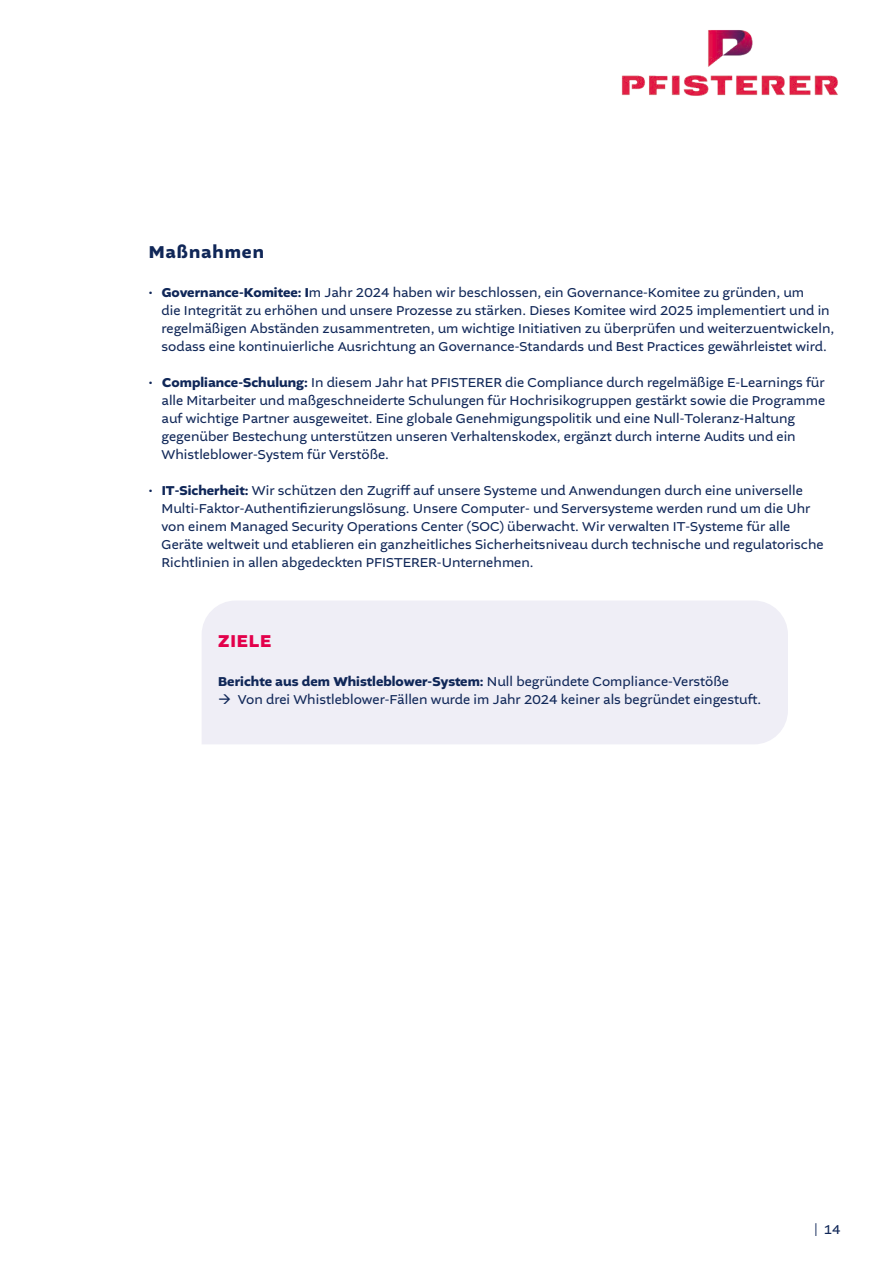
<style>
.page{position:relative;width:893px;height:1263px;background:#fff}
.page>*{position:absolute;margin:0;border:0;box-sizing:border-box;transform-origin:0 0}
.t1{font:700 18px "Altivo";letter-spacing:.05em;color:#102758}
.t2{font:700 18px "Altivo";letter-spacing:.05em;color:#e3004b}
.t3{font:13.5px/18px "Altivo";color:#102758}
.t4{font:700 13.5px "Altivo";color:#102758}
.s1{font-weight:700}
.s2{font-weight:400}
.s3{font-family:"Myriad Pro";font-weight:300;font-size:18px}
</style>
<div class="page">
<img style="left:621px;top:30px;width:217px;height:66px">
<div style="left:202px;top:601px;width:586px;height:143px;background:#efeef6"></div>
<h1 class="t1" style="left:149px;top:240px;width:117px">Maßnahmen</h1>
<p class="t3" style="left:162px;top:284px;width:674px;text-indent:-13px">• <span class="s1">Governance-Komitee: I</span>m Jahr 2024 haben wir beschlossen, ein Governance-Komitee zu gründen, um<br>die Integrität zu erhöhen und unsere Prozesse zu stärken. Dieses Komitee wird 2025 implementiert und in regelmäßigen Abständen zusammentreten, um wichtige Initiativen zu überprüfen und weiterzuentwickeln, sodass eine kontinuierliche Ausrichtung an Governance-Standards und Best Practices gewährleistet wird.</p>
<p class="t3" style="left:162px;top:374px;width:665px;text-indent:-13px">• <span class="s1">Compliance-Schulung:</span> In diesem Jahr hat PFISTERER die Compliance durch regelmäßige E-Learnings für alle Mitarbeiter und maßgeschneiderte Schulungen für Hochrisikogruppen gestärkt sowie die Programme auf wichtige Partner ausgeweitet. Eine globale Genehmigungspolitik und eine Null-Toleranz-Haltung gegenüber Bestechung unterstützen unseren Verhaltenskodex, ergänzt durch interne Audits und ein Whistleblower-System für Verstöße.</p>
<p class="t3" style="left:162px;top:482px;width:664px;text-indent:-13px">• <span class="s1">IT-Sicherheit:</span> Wir schützen den Zugriff auf unsere Systeme und Anwendungen durch eine universelle Multi-Faktor-Authentifizierungslösung. Unsere Computer- und Serversysteme werden rund um die Uhr von einem Managed Security Operations Center (SOC) überwacht. Wir verwalten IT-Systeme für alle Geräte weltweit und etablieren ein ganzheitliches Sicherheitsniveau durch technische und regulatorische Richtlinien in allen abgedeckten PFISTERER-Unternehmen.</p>
<h1 class="t2" style="left:218px;top:629px;width:54px">ZIELE</h1>
<p class="t4" style="left:218px;top:673px;width:512px">Berichte aus dem Whistleblower-System: <span class="s2">Null begründete Compliance-Verstöße</span></p>
<p class="t3" style="left:218px;top:691px;width:545px">→ Von drei Whistleblower-Fällen wurde im Jahr 2024 keiner als begründet eingestuft.</p>
<p class="t3" style="left:814px;top:1220px;width:28px"><span class="s3">l</span> 14</p>
</div>
